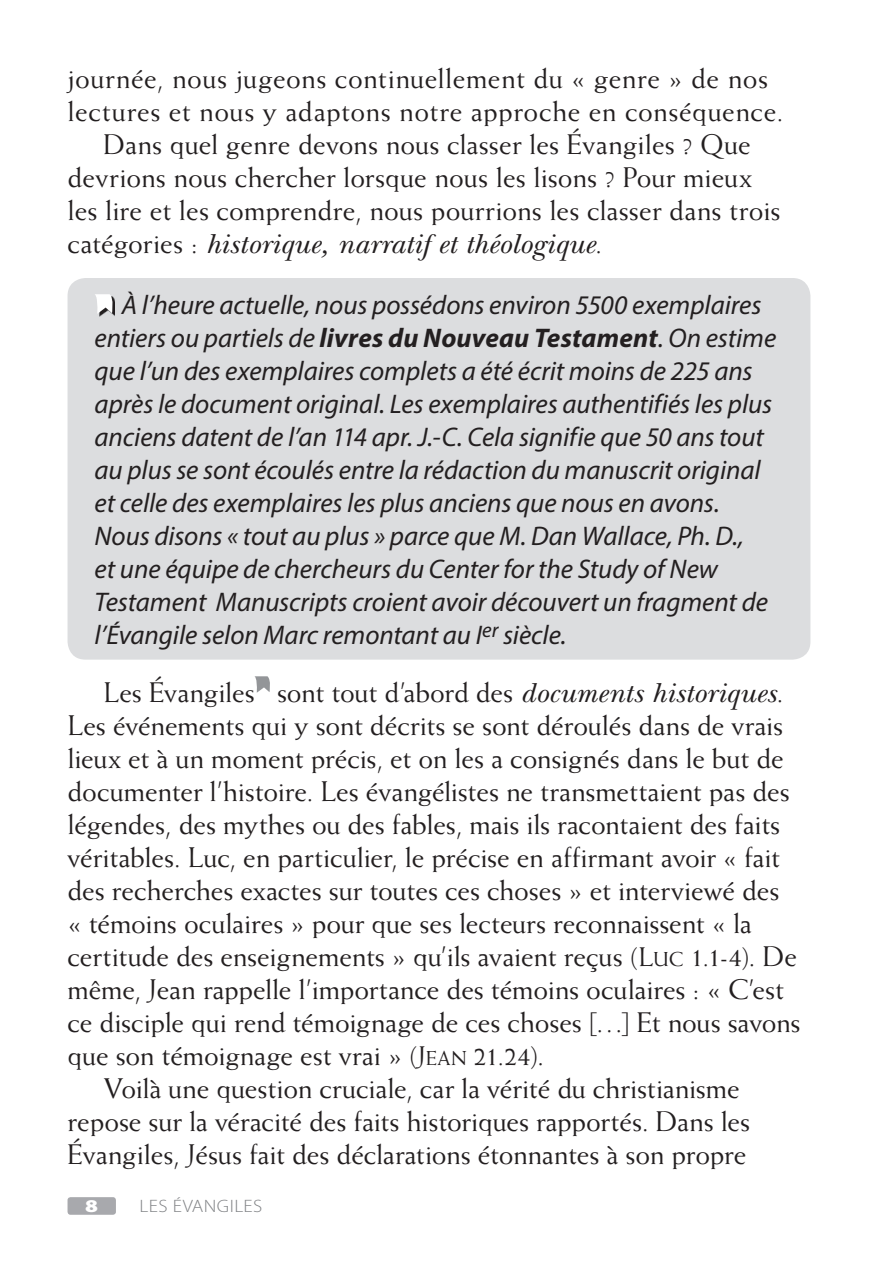
<style>
.page{position:relative;width:878px;height:1283px;background:#fff}
.page>*{position:absolute;margin:0;border:0;box-sizing:border-box;transform-origin:0 0}
.t1{font:28.5px "Weiss Std";letter-spacing:-.005em;color:#231f20}
.t2{font:28.5px "Weiss Std";letter-spacing:.015em;color:#231f20}
.t3{font:italic 28.5px "New Baskerville Std";letter-spacing:.005em;color:#231f20;scale:1.05 1}
.t4{font:italic 27px/33px "Myriad Pro";color:#231f20}
.t5{font:300 18px "Myriad Pro";letter-spacing:.02em;color:#808285;scale:1.1 1}
.t6{font:900 18px "Myriad Pro";color:#fff;scale:1.25 1}
.s1{font-family:"Weiss Std";font-style:normal}
.s2{font-weight:700}
.s3{font-family:"New Baskerville Std";font-style:italic}
.s4{font-size:27px}
.s5{font-size:20.4px}
</style>
<div class="page">
<div style="left:68px;top:1197px;width:48px;height:17px;background:#a8a9ad;border-radius:3px"></div>
<div style="left:68px;top:278px;width:742px;height:381px;background:#dcdddf;border-radius:18px"></div>
<img style="left:99px;top:298px;width:16px;height:18px">
<svg style="left:95px;top:294px;width:19px;height:20px"></svg>
<svg style="left:254px;top:676px;width:16px;height:16px"></svg>
<p class="t2" style="left:68px;top:62px;width:702px">journée, nous jugeons continuellement du « genre » de nos</p>
<p class="t2" style="left:68px;top:95px;width:717px">lectures et nous y adaptons notre approche en conséquence.</p>
<p class="t1" style="left:103px;top:128px;width:648px">Dans quel genre devons nous classer les Évangiles ? Que</p>
<p class="t1" style="left:68px;top:161px;width:686px">devrions nous chercher lorsque nous les lisons ? Pour mieux</p>
<p class="t1" style="left:68px;top:194px;width:714px">les lire et les comprendre, nous pourrions les classer dans trois</p>
<p class="t3" style="left:68px;top:227px;width:510px"><span class="s1">catégories :</span> historique, narratif et théologique<span class="s1">.</span></p>
<p class="t4" style="left:94px;top:288px;width:683px;text-indent:27px">À l’heure actuelle, nous possédons environ 5500 exemplaires entiers ou partiels de <span class="s2">livres du Nouveau Testament</span> . On estime que l’un des exemplaires complets a été écrit moins de 225 ans après le document original . Les exemplaires authentifiés les plus anciens datent de l’an 114 apr . J .-C . Cela signifie que 50 ans tout au plus se sont écoulés entre la rédaction du manuscrit original et celle des exemplaires les plus anciens que nous en avons .<br>Nous disons « tout au plus » parce que M . Dan Wallace, Ph . D .,<br>et une équipe de chercheurs du Center for the Study of New Testament Manuscripts croient avoir découvert un fragment de l’Évangile selon Marc remontant au I<sup>er</sup> siècle .</p>
<p class="t1" style="left:104px;top:675px;width:681px">Les Évangiles sont tout d’abord des <span class="s3">documents historiques</span>.</p>
<p class="t1" style="left:67px;top:708px;width:717px">Les événements qui y sont décrits se sont déroulés dans de vrais</p>
<p class="t1" style="left:67px;top:741px;width:717px">lieux et à un moment précis, et on les a consignés dans le but de</p>
<p class="t1" style="left:67px;top:774px;width:723px">documenter l’histoire. Les évangélistes ne transmettaient pas des</p>
<p class="t1" style="left:67px;top:807px;width:714px">légendes, des mythes ou des fables, mais ils racontaient des faits</p>
<p class="t1" style="left:67px;top:840px;width:714px">véritables. Luc, en particulier, le précise en affirmant avoir « fait</p>
<p class="t1" style="left:67px;top:873px;width:713px">des recherches exactes sur toutes ces choses » et interviewé des</p>
<p class="t1" style="left:67px;top:906px;width:686px">« témoins oculaires » pour que ses lecteurs reconnaissent « la</p>
<p class="t1" style="left:67px;top:939px;width:731px">certitude des enseignements » qu’ils avaient reçus <span class="s4">(L</span><span class="s5">UC</span> <span class="s4">1.1-4)</span>. De</p>
<p class="t1" style="left:67px;top:972px;width:718px">même, Jean rappelle l’importance des témoins oculaires : « C’est</p>
<p class="t1" style="left:67px;top:1005px;width:734px">ce disciple qui rend témoignage de ces choses […] Et nous savons</p>
<p class="t1" style="left:67px;top:1038px;width:478px">que son témoignage est vrai » <span class="s4">(J</span><span class="s5">EAN</span> <span class="s4">21.24)</span>.</p>
<p class="t1" style="left:104px;top:1071px;width:637px">Voilà une question cruciale, car la vérité du christianisme</p>
<p class="t1" style="left:68px;top:1104px;width:684px">repose sur la véracité des faits historiques rapportés. Dans les</p>
<p class="t1" style="left:68px;top:1137px;width:680px">Évangiles, Jésus fait des déclarations étonnantes à son propre</p>
<p class="t6" style="left:85px;top:1195px;width:12px">8</p>
<p class="t5" style="left:139px;top:1195px;width:113px">LES ÉVANGILES</p>
</div>
